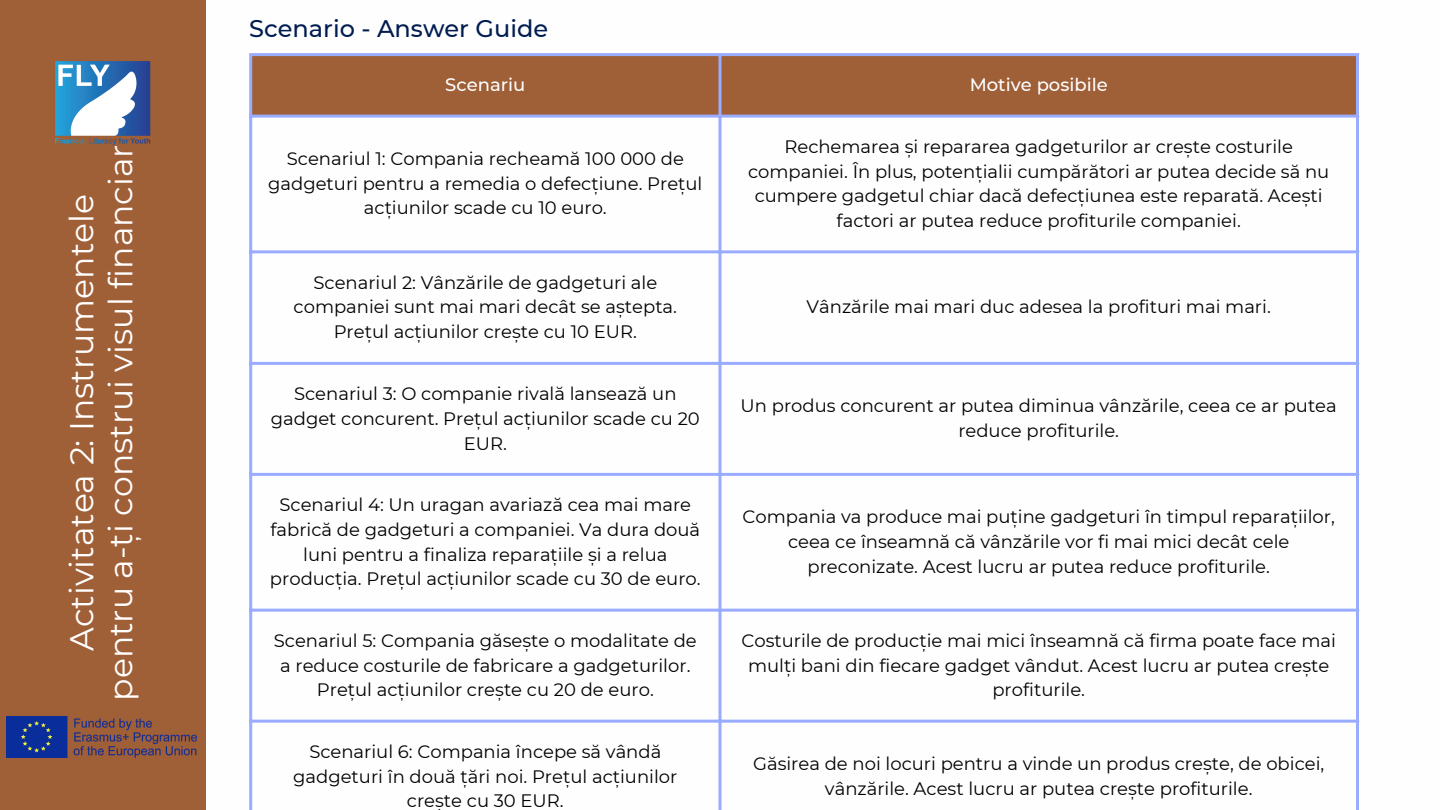
<style>
.page{position:relative;width:1440px;height:810px;background:#fff}
.page>*{position:absolute;margin:0;border:0;box-sizing:border-box;transform-origin:0 0}
.t1{font:33px/39px "Montserrat";color:#fff;text-align:center}
.t2{font:500 24px "Montserrat";color:#011c50}
.t3{font:18px/24.8px "Montserrat";color:#000;text-align:center}
.t4{font:500 18px "Montserrat";color:#fefeff}
</style>
<div class="page">
<div style="left:0;top:0;width:205px;height:810px;background:#9f5f37"></div>
<img style="left:55px;top:61px;width:96px;height:84px">
<img style="left:7px;top:716px;width:189px;height:42px">
<div style="left:252px;top:56px;width:1104px;height:59px;background:#9f5f37"></div>
<hr style="left:249px;top:56px;width:3px;height:754px;background:#99acff">
<hr style="left:718px;top:56px;width:3px;height:754px;background:#99acff">
<hr style="left:1356px;top:56px;width:3px;height:754px;background:#99acff">
<hr style="left:249px;top:53px;width:1110px;height:3px;background:#99acff">
<hr style="left:249px;top:115px;width:1110px;height:3px;background:#99acff">
<hr style="left:249px;top:250px;width:1110px;height:3px;background:#99acff">
<hr style="left:249px;top:362px;width:1110px;height:3px;background:#99acff">
<hr style="left:249px;top:473px;width:1110px;height:3px;background:#99acff">
<hr style="left:249px;top:609px;width:1110px;height:3px;background:#99acff">
<hr style="left:249px;top:720px;width:1110px;height:3px;background:#99acff">
<hr style="left:249px;top:809px;width:1110px;height:1px;background:#99acff">
<p class="t1" style="left:62px;top:701px;width:558px;rotate:-90deg">Activitatea 2: Instrumentele pentru a-ți construi visul financiar</p>
<p class="t2" style="left:249px;top:14px;width:300px">Scenario - Answer Guide</p>
<p class="t4" style="left:445px;top:74px;width:82px">Scenariu</p>
<p class="t4" style="left:970px;top:74px;width:140px">Motive posibile</p>
<p class="t3" style="left:268px;top:146px;width:436px">Scenariul 1: Compania recheamă 100 000 de gadgeturi pentru a remedia o defecțiune. Prețul acțiunilor scade cu 10 euro.</p>
<p class="t3" style="left:294px;top:270px;width:385px">Scenariul 2: Vânzările de gadgeturi ale companiei sunt mai mari decât se aștepta.<br>Prețul acțiunilor crește cu 10 EUR.</p>
<p class="t3" style="left:271px;top:381px;width:430px">Scenariul 3: O companie rivală lansează un gadget concurent. Prețul acțiunilor scade cu 20<br>EUR.</p>
<p class="t3" style="left:270px;top:492px;width:432px">Scenariul 4: Un uragan avariază cea mai mare fabrică de gadgeturi a companiei. Va dura două luni pentru a finaliza reparațiile și a relua producția. Prețul acțiunilor scade cu 30 de euro.</p>
<p class="t3" style="left:748px;top:134px;width:583px">Rechemarea și repararea gadgeturilor ar crește costurile companiei. În plus, potențialii cumpărători ar putea decide să nu cumpere gadgetul chiar dacă defecțiunea este reparată. Acești factori ar putea reduce profiturile companiei.</p>
<p class="t3" style="left:807px;top:295px;width:466px">Vânzările mai mari duc adesea la profituri mai mari.</p>
<p class="t3" style="left:741px;top:393px;width:598px">Un produs concurent ar putea diminua vânzările, ceea ce ar putea reduce profiturile.</p>
<p class="t3" style="left:743px;top:504px;width:594px">Compania va produce mai puține gadgeturi în timpul reparațiilor, ceea ce înseamnă că vânzările vor fi mai mici decât cele preconizate. Acest lucru ar putea reduce profiturile.</p>
<p class="t3" style="left:274px;top:628px;width:424px">Scenariul 5: Compania găsește o modalitate de a reduce costurile de fabricare a gadgeturilor.<br>Prețul acțiunilor crește cu 20 de euro.</p>
<p class="t3" style="left:741px;top:628px;width:596px">Costurile de producție mai mici înseamnă că firma poate face mai mulți bani din fiecare gadget vândut. Acest lucru ar putea crește profiturile.</p>
<p class="t3" style="left:293px;top:739px;width:386px">Scenariul 6: Compania începe să vândă gadgeturi în două țări noi. Prețul acțiunilor crește cu 30 EUR.</p>
<p class="t3" style="left:753px;top:751px;width:573px">Găsirea de noi locuri pentru a vinde un produs crește, de obicei, vânzările. Acest lucru ar putea crește profiturile.</p>
</div>
